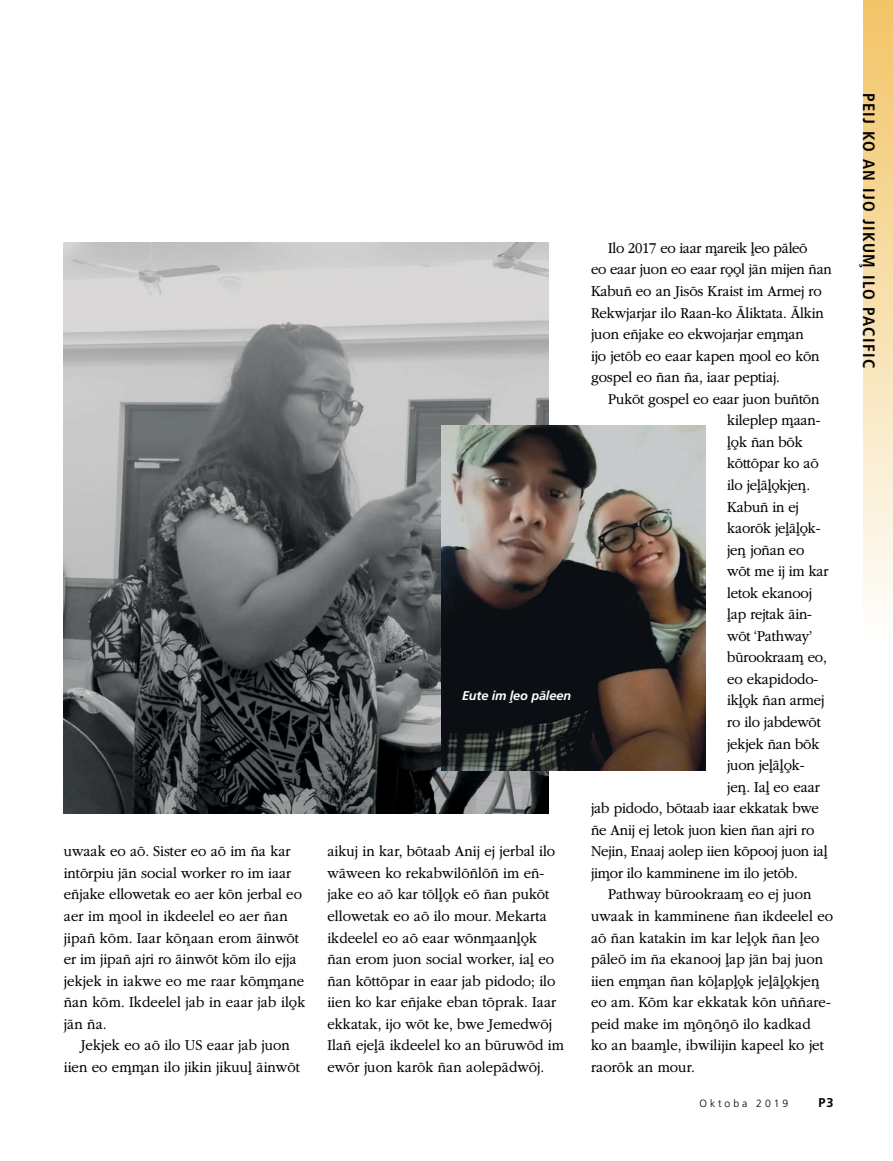
<style>
.page{position:relative;width:893px;height:1161px;background:#fff}
.page>*{position:absolute;margin:0;border:0;box-sizing:border-box;transform-origin:0 0}
.t1{font:700 condensed 16.5px "Frutigerlds Lat";letter-spacing:.085em;color:#000}
.ARTCL_para_NEWS{font:300 15.75px/21.6px "Garamondlds Lat Plus";letter-spacing:-.005em;color:#000;scale:.95 1}
.FIGimg_CAP_para_NEWS{font:italic 700 12.75px "Frutigerlds Lat";letter-spacing:-.01em;color:#fff}
.t2{font:700 12.75px "Frutigerlds Lat";color:#000}
.t3{font:300 10.5px "Frutigerlds Lat";letter-spacing:.28em;color:#000}
</style>
<div class="page">
<div style="left:863px;top:0;width:30px;height:639px;background:linear-gradient(to bottom,#f2c466,#fefefd)"></div>
<img style="left:64px;top:243px;width:485px;height:570px">
<img style="left:441px;top:425px;width:265px;height:345px">
<p class="ARTCL_para_NEWS" style="left:64px;top:840px;width:256px">uwaak eo aō. Sister eo aō im n̄a kar intōrpiu jān social worker ro im iaar en̄jake ellowetak eo aer kōn jerbal eo aer im m̧ool in ikdeelel eo aer n̄an jipan̄ kōm. Iaar kōņaan erom āinwōt er im jipan̄ ajri ro āinwōt kōm ilo ejja jekjek in iakwe eo me raar kōm̧m̧ane n̄an kōm. Ikdeelel jab in eaar jab ilo̧k jān n̄a.</p>
<p class="ARTCL_para_NEWS" style="left:64px;top:1034px;width:250px;text-align:center">Jekjek eo aō ilo US eaar jab juon iien eo em̧m̧an ilo jikin jikuuļ āinwōt</p>
<p class="FIGimg_CAP_para_NEWS" style="left:462px;top:686px;width:111px">Eute im ļeo pāleen</p>
<p class="ARTCL_para_NEWS" style="left:327px;top:840px;width:251px">aikuj in kar, bōtaab Anij ej jerbal ilo wāween ko rekabwilōn̄lōn̄ im en̄- jake eo aō kar tōlļo̧k eō n̄an pukōt ellowetak eo aō ilo mour. Mekarta ikdeelel eo aō eaar wōnm̧aanļo̧k n̄an erom juon social worker, iaļ eo n̄an kōttōpar in eaar jab pidodo; ilo iien ko kar en̄jake eban tōprak. Iaar ekkatak, ijo wōt ke, bwe Jemedwōj Ilan̄ ejeļā ikdeelel ko an būruwōd im ewōr juon karōk n̄an aolepādwōj.</p>
<p class="ARTCL_para_NEWS" style="left:591px;top:237px;width:255px;text-indent:17px">Ilo 2017 eo iaar m̧areik ļeo pāleō<br>eo eaar juon eo eaar ro̧o̧l jān mijen n̄an Kabun̄ eo an Jisōs Kraist im Armej ro Rekwjarjar ilo Raan-ko Āliktata. Ālkin juon en̄jake eo ekwojarjar em̧m̧an<br>ijo jetōb eo eaar kapen m̧ool eo kōn gospel eo n̄an n̄a, iaar peptiaj.</p>
<p class="ARTCL_para_NEWS" style="left:608px;top:388px;width:224px">Pukōt gospel eo eaar juon bun̄tōn</p>
<p class="ARTCL_para_NEWS" style="left:727px;top:409px;width:100px">kileplep m̧aan-</p>
<p class="ARTCL_para_NEWS" style="left:727px;top:431px;width:81px">ļo̧k n̄an bōk</p>
<p class="ARTCL_para_NEWS" style="left:727px;top:452px;width:98px">kōttōpar ko aō</p>
<p class="ARTCL_para_NEWS" style="left:727px;top:474px;width:89px">ilo jeļāļo̧kjeņ.</p>
<p class="ARTCL_para_NEWS" style="left:727px;top:495px;width:77px">Kabun̄ in ej</p>
<p class="ARTCL_para_NEWS" style="left:727px;top:517px;width:100px">kaorōk jeļāļo̧k-</p>
<p class="ARTCL_para_NEWS" style="left:727px;top:538px;width:83px">jeņ jon̄an eo</p>
<p class="ARTCL_para_NEWS" style="left:727px;top:560px;width:108px">wōt me ij im kar</p>
<p class="ARTCL_para_NEWS" style="left:727px;top:582px;width:91px">letok ekanooj</p>
<p class="ARTCL_para_NEWS" style="left:727px;top:603px;width:91px">ļap rejtak āin-</p>
<p class="ARTCL_para_NEWS" style="left:727px;top:625px;width:91px">wōt ‘Pathway’</p>
<p class="ARTCL_para_NEWS" style="left:727px;top:646px;width:106px">būrookraam̧ eo,</p>
<p class="ARTCL_para_NEWS" style="left:727px;top:668px;width:97px">eo ekapidodo-</p>
<p class="ARTCL_para_NEWS" style="left:727px;top:689px;width:104px">ikļo̧k n̄an armej</p>
<p class="ARTCL_para_NEWS" style="left:727px;top:711px;width:100px">ro ilo jabdewōt</p>
<p class="ARTCL_para_NEWS" style="left:727px;top:732px;width:99px">jekjek n̄an bōk</p>
<p class="ARTCL_para_NEWS" style="left:727px;top:754px;width:83px">juon jeļāļo̧k-</p>
<p class="ARTCL_para_NEWS" style="left:727px;top:776px;width:99px">jeņ. Iaļ eo eaar</p>
<p class="ARTCL_para_NEWS" style="left:591px;top:797px;width:241px">jab pidodo, bōtaab iaar ekkatak bwe</p>
<p class="ARTCL_para_NEWS" style="left:591px;top:819px;width:237px">n̄e Anij ej letok juon kien n̄an ajri ro</p>
<p class="ARTCL_para_NEWS" style="left:591px;top:840px;width:251px">Nejin, Enaaj aolep iien kōpooj juon iaļ</p>
<p class="ARTCL_para_NEWS" style="left:591px;top:862px;width:219px">jim̧or ilo kamminene im ilo jetōb.</p>
<p class="ARTCL_para_NEWS" style="left:591px;top:883px;width:256px;text-indent:17px">Pathway būrookraam̧ eo ej juon uwaak in kamminene n̄an ikdeelel eo aō n̄an katakin im kar leļo̧k n̄an ļeo pāleō im n̄a ekanooj ļap jān baj juon iien em̧m̧an n̄an kōļapļo̧k jeļāļo̧kjeņ eo am. Kōm kar ekkatak kōn un̄n̄are&shy;peid make im m̧ōņōņō ilo kadkad<br>ko an baam̧le, ibwilijin kapeel ko jet raorōk an mour.</p>
<p class="t3" style="left:699px;top:1095px;width:90px">Oktoba 2019</p>
<p class="t2" style="left:819px;top:1092px;width:16px">P3</p>
<p class="t1" style="left:881px;top:93px;width:277px;rotate:90deg">PEIJ KO AN IJO JIKUM̧ ILO PACIFIC</p>
</div>
